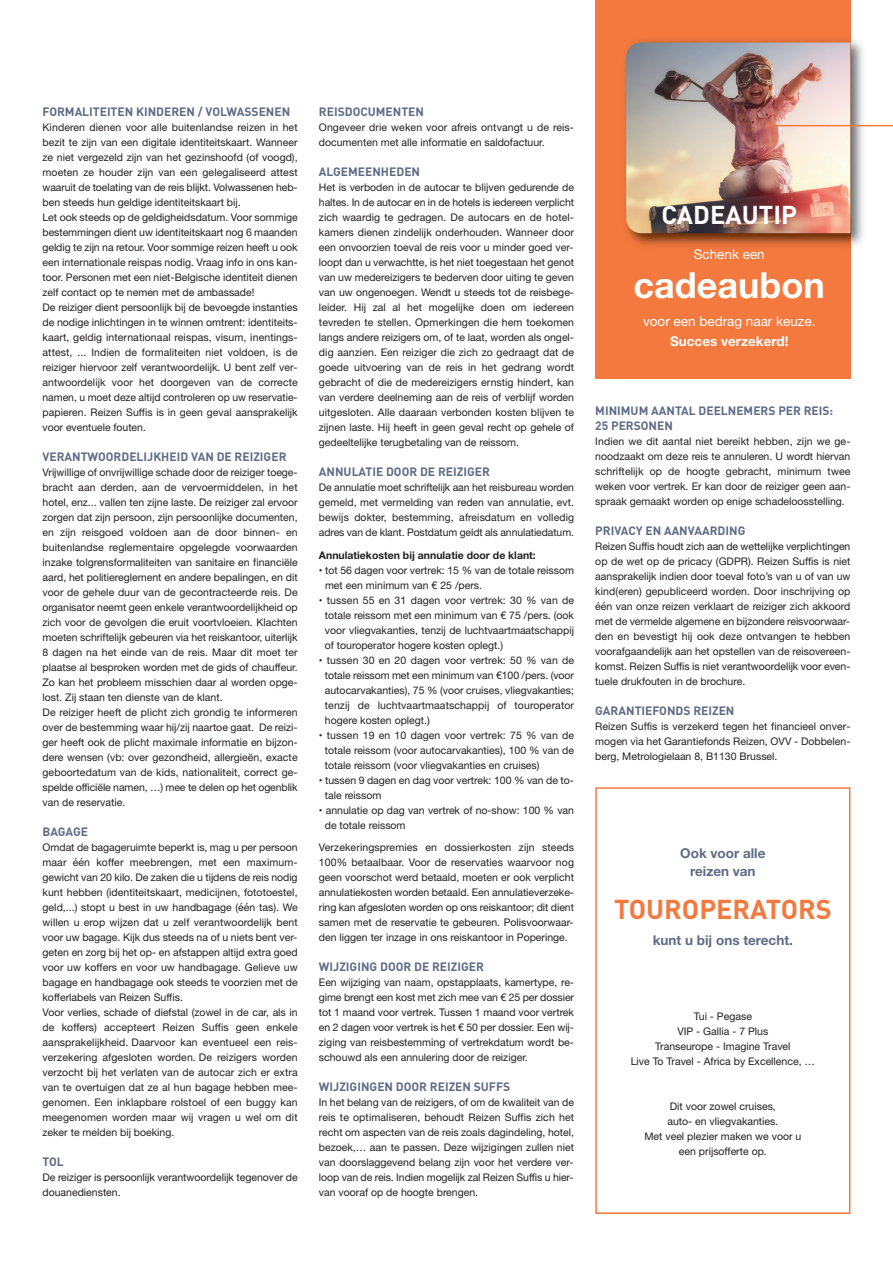
<style>
.page{position:relative;width:893px;height:1263px;background:#fff}
.page>*{position:absolute;margin:0;border:0;box-sizing:border-box;transform-origin:0 0}
.t1{font:700 36px "Helvetica Neue";color:#fff}
.t2{font:700 27px "DIN";color:#f4793e}
.t3{font:700 25.5px "DIN";color:#fff}
.t4{font:700 13.5px/18px "Helvetica Neue";color:#5f6c86;text-align:center}
.t5{font:13.5px "Helvetica Neue";color:#fff}
.t6{font:700 13.5px "Helvetica Neue";color:#fff}
.t7{font:700 12px/15px "DIN";color:#5f6c86}
.t8{font:10.5px/15px "Helvetica Neue";color:#231f20;text-align:justify}
.t9{font:700 10.5px "Helvetica Neue";color:#231f20}
</style>
<div class="page">
<div style="left:595px;top:0;width:255px;height:378px;background:#f4793e"></div>
<img style="left:625px;top:35px;width:245px;height:218px">
<img style="left:626px;top:43px;width:15px;height:190px">
<hr style="left:766px;top:125px;width:127px;height:1px;background:#f4793e">
<div style="left:595px;top:787px;width:255px;height:427px;border:2px solid #f4793e"></div>
<p class="t7" style="left:43px;top:106px;width:249px">FORMALITEITEN KINDEREN / VOLWASSENEN</p>
<p class="t8" style="left:43px;top:121px;width:257px;text-align:left">Kinderen dienen voor alle buitenlandse reizen in het bezit te zijn van een digitale identiteitskaart. Wanneer ze niet vergezeld zijn van het gezinshoofd (of voogd), moeten ze houder zijn van een gelegaliseerd attest waaruit de toelating van de reis blijkt. Volwassenen heb&shy;ben steeds hun geldige identiteitskaart bij.<br>Let ook steeds op de geldigheidsdatum. Voor sommige bestemmingen dient uw identiteitskaart nog 6 maanden geldig te zijn na retour. Voor sommige reizen heeft u ook een internationale reispas nodig. Vraag info in ons kan&shy;toor. Personen met een niet-Belgische identiteit dienen zelf contact op te nemen met de ambassade!<br>De reiziger dient persoonlijk bij de bevoegde instanties de nodige inlichtingen in te winnen omtrent: identiteits&shy;kaart, geldig internationaal reispas, visum, inentings - attest, ... Indien de formaliteiten niet voldoen, is de reiziger hiervoor zelf verantwoordelijk. U bent zelf ver&shy;antwoordelijk voor het doorgeven van de correcte namen, u moet deze altijd controleren op uw reservatie&shy;papieren. Reizen Suffis is in geen geval aansprakelijk voor eventuele fouten.</p>
<p class="t7" style="left:43px;top:451px;width:245px">VERANTWOORDELIJKHEID VAN DE REIZIGER</p>
<p class="t8" style="left:43px;top:466px;width:257px;text-align:left">Vrijwillige of onvrijwillige schade door de reiziger toege&shy;bracht aan derden, aan de vervoermiddelen, in het hotel, enz... vallen ten zijne laste. De reiziger zal ervoor zorgen dat zijn persoon, zijn persoonlijke documenten, en zijn reisgoed voldoen aan de door binnen- en buitenlandse reglementaire opgelegde voorwaarden inzake tolgrensformaliteiten van sanitaire en financiële aard, het politiereglement en andere bepalingen, en dit voor de gehele duur van de gecontracteerde reis. De organisator neemt geen enkele verantwoordelijkheid op zich voor de gevolgen die eruit voortvloeien. Klachten moeten schriftelijk gebeuren via het reiskantoor, uiterlijk 8 dagen na het einde van de reis. Maar dit moet ter plaatse al besproken worden met de gids of chauffeur.<br>Zo kan het probleem misschien daar al worden opge&shy;lost. Zij staan ten dienste van de klant.<br>De reiziger heeft de plicht zich grondig te informeren over de bestemming waar hij/zij naartoe gaat. De reizi&shy;ger heeft ook de plicht maximale informatie en bijzon&shy;dere wensen (vb: over gezondheid, allergieën, exacte geboortedatum van de kids, nationaliteit, correct ge&shy;spelde officiële namen, …) mee te delen op het ogenblik van de reservatie.</p>
<p class="t7" style="left:43px;top:826px;width:47px">BAGAGE</p>
<p class="t8" style="left:43px;top:841px;width:257px;text-align:left">Omdat de bagageruimte beperkt is, mag u per persoon maar één koffer meebrengen, met een maximum - gewicht van 20 kilo. De zaken die u tijdens de reis nodig kunt hebben (identiteitskaart, medicijnen, fototoestel, geld,...) stopt u best in uw handbagage (één tas). We willen u erop wijzen dat u zelf verantwoordelijk bent voor uw bagage. Kijk dus steeds na of u niets bent ver&shy;geten en zorg bij het op- en afstappen altijd extra goed voor uw koffers en voor uw handbagage. Gelieve uw bagage en handbagage ook steeds te voorzien met de kofferlabels van Reizen Suffis.<br>Voor verlies, schade of diefstal (zowel in de car, als in de koffers) accepteert Reizen Suffis geen enkele aansprakelijkheid. Daarvoor kan eventueel een reis - verzekering afgesloten worden. De reizigers worden verzocht bij het verlaten van de autocar zich er extra van te overtuigen dat ze al hun bagage hebben mee - genomen. Een inklapbare rolstoel of een buggy kan meegenomen worden maar wij vragen u wel om dit zeker te melden bij boeking.</p>
<p class="t7" style="left:43px;top:1156px;width:23px">TOL</p>
<p class="t8" style="left:43px;top:1171px;width:257px">De reiziger is persoonlijk verantwoordelijk tegenover de douanediensten.</p>
<p class="t7" style="left:319px;top:106px;width:107px">REISDOCUMENTEN</p>
<p class="t8" style="left:319px;top:121px;width:257px">Ongeveer drie weken voor afreis ontvangt u de reis - documenten met alle informatie en saldofactuur.</p>
<p class="t7" style="left:319px;top:166px;width:103px">ALGEMEENHEDEN</p>
<p class="t8" style="left:319px;top:181px;width:257px">Het is verboden in de autocar te blijven gedurende de haltes. In de autocar en in de hotels is iedereen verplicht zich waardig te gedragen. De autocars en de hotel - kamers dienen zindelijk onderhouden. Wanneer door een onvoorzien toeval de reis voor u minder goed ver&shy;loopt dan u verwachtte, is het niet toegestaan het genot van uw medereizigers te bederven door uiting te geven van uw ongenoegen. Wendt u steeds tot de reisbege&shy;leider. Hij zal al het mogelijke doen om iedereen tevreden te stellen. Opmerkingen die hem toekomen langs andere reizigers om, of te laat, worden als ongel&shy;dig aanzien. Een reiziger die zich zo gedraagt dat de goede uitvoering van de reis in het gedrang wordt gebracht of die de medereizigers ernstig hindert, kan van verdere deelneming aan de reis of verblijf worden uitgesloten. Alle daaraan verbonden kosten blijven te zijnen laste. Hij heeft in geen geval recht op gehele of gedeeltelijke terugbetaling van de reissom.</p>
<p class="t7" style="left:319px;top:466px;width:172px">ANNULATIE DOOR DE REIZIGER</p>
<p class="t8" style="left:319px;top:481px;width:257px">De annulatie moet schriftelijk aan het reisbureau worden gemeld, met vermelding van reden van annulatie, evt. bewijs dokter, bestemming, afreisdatum en volledig adres van de klant. Postdatum geldt als annulatie datum.</p>
<p class="t9" style="left:319px;top:551px;width:218px">Annulatiekosten bij annulatie door de klant:</p>
<p class="t8" style="left:325px;top:564px;width:251px;text-indent:-6px">• tot 56 dagen voor vertrek: 15 % van de totale reissom met een minimum van € 25 /pers.</p>
<p class="t8" style="left:325px;top:594px;width:251px;text-indent:-6px">• tussen 55 en 31 dagen voor vertrek: 30 % van de totale reissom met een minimum van € 75 /pers. (ook voor vliegvakanties, tenzij de luchtvaartmaatschappij of touroperator hogere kosten oplegt.)</p>
<p class="t8" style="left:325px;top:654px;width:251px;text-indent:-6px">• tussen 30 en 20 dagen voor vertrek: 50 % van de totale reissom met een minimum van €100 /pers. (voor autocarvakanties), 75 % (voor cruises, vliegvakanties; tenzij de luchtvaartmaatschappij of touroperator hogere kosten oplegt.)</p>
<p class="t8" style="left:325px;top:729px;width:251px;text-indent:-6px">• tussen 19 en 10 dagen voor vertrek: 75 % van de totale reissom (voor autocarvakanties), 100 % van de totale reissom (voor vliegvakanties en cruises)</p>
<p class="t8" style="left:325px;top:774px;width:251px;text-indent:-6px">• tussen 9 dagen en dag voor vertrek: 100 % van de to&shy;tale reissom</p>
<p class="t8" style="left:325px;top:804px;width:251px;text-indent:-6px">• annulatie op dag van vertrek of no-show: 100 % van de totale reissom</p>
<p class="t8" style="left:319px;top:841px;width:257px">Verzekeringspremies en dossierkosten zijn steeds 100% betaalbaar. Voor de reservaties waarvoor nog geen voorschot werd betaald, moeten er ook verplicht annulatiekosten worden betaald. Een annulatieverzeke&shy;ring kan afgesloten worden op ons reiskantoor; dit dient samen met de reservatie te gebeuren. Polisvoorwaar&shy;den liggen ter inzage in ons reiskantoor in Poperinge.</p>
<p class="t7" style="left:319px;top:961px;width:167px">WIJZIGING DOOR DE REIZIGER</p>
<p class="t8" style="left:319px;top:976px;width:257px">Een wijziging van naam, opstapplaats, kamertype, re&shy;gime brengt een kost met zich mee van € 25 per dossier tot 1 maand voor vertrek. Tussen 1 maand voor vertrek en 2 dagen voor vertrek is het € 50 per dossier. Een wij&shy;ziging van reisbestemming of vertrekdatum wordt be&shy;schouwd als een annulering door de reiziger.</p>
<p class="t7" style="left:319px;top:1081px;width:193px">WIJZIGINGEN DOOR REIZEN SUFFS</p>
<p class="t8" style="left:319px;top:1096px;width:257px">In het belang van de reizigers, of om de kwaliteit van de reis te optimaliseren, behoudt Reizen Suffis zich het recht om aspecten van de reis zoals dagindeling, hotel, bezoek,… aan te passen. Deze wijzigingen zullen niet van doorslaggevend belang zijn voor het verdere ver&shy;loop van de reis. Indien mogelijk zal Reizen Suffis u hier&shy;van vooraf op de hoogte brengen.</p>
<h3 class="t3" style="left:661px;top:206px;width:137px">CADEAUTIP</h3>
<p class="t5" style="left:694px;top:249px;width:73px">Schenk een</p>
<h1 class="t1" style="left:634px;top:272px;width:193px">cadeaubon</h1>
<p class="t5" style="left:643px;top:317px;width:174px">voor een bedrag naar keuze.</p>
<p class="t6" style="left:670px;top:336px;width:120px">Succes verzekerd!</p>
<p class="t7" style="left:595px;top:405px;width:239px">MINIMUM AANTAL DEELNEMERS PER REIS:<br>25 PERSONEN</p>
<p class="t8" style="left:595px;top:435px;width:257px">Indien we dit aantal niet bereikt hebben, zijn we ge&shy;noodzaakt om deze reis te annuleren. U wordt hiervan schriftelijk op de hoogte gebracht, minimum twee weken voor vertrek. Er kan door de reiziger geen aan&shy;spraak gemaakt worden op enige schadeloosstelling.</p>
<p class="t7" style="left:595px;top:525px;width:152px">PRIVACY EN AANVAARDING</p>
<p class="t8" style="left:595px;top:540px;width:257px">Reizen Suffis houdt zich aan de wettelijke verplichtingen op de wet op de pricacy (GDPR). Reizen Suffis is niet aansprakelijk indien door toeval foto’s van u of van uw kind(eren) gepubliceerd worden. Door inschrijving op één van onze reizen verklaart de reiziger zich akkoord met de vermelde algemene en bijzondere reisvoorwaar&shy;den en bevestigt hij ook deze ontvangen te hebben voorafgaandelijk aan het opstellen van de reisovereen&shy;komst. Reizen Suffis is niet verantwoordelijk voor even&shy;tuele drukfouten in de brochure.</p>
<p class="t7" style="left:595px;top:705px;width:141px">GARANTIEFONDS REIZEN</p>
<p class="t8" style="left:595px;top:720px;width:257px">Reizen Suffis is verzekerd tegen het financieel onver&shy;mogen via het Garantiefonds Reizen, OVV - Dobbelen&shy;berg, Metrologielaan 8, B1130 Brussel.</p>
<p class="t4" style="left:680px;top:845px;width:87px">Ook voor alle reizen van</p>
<h2 class="t2" style="left:614px;top:900px;width:219px">TOUROPERATORS</h2>
<p class="t4" style="left:653px;top:932px;width:142px">kunt u bij ons terecht.</p>
<p class="t8" style="left:631px;top:1010px;width:186px;text-align:center">Tui - Pegase<br>VIP - Gallia - 7 Plus<br>Transeurope - Imagine Travel<br>Live To Travel - Africa by Excellence, …</p>
<p class="t8" style="left:644px;top:1100px;width:158px;text-align:center">Dit voor zowel cruises,<br>auto- en vliegvakanties.<br>Met veel plezier maken we voor u een prijsofferte op.</p>
</div>
